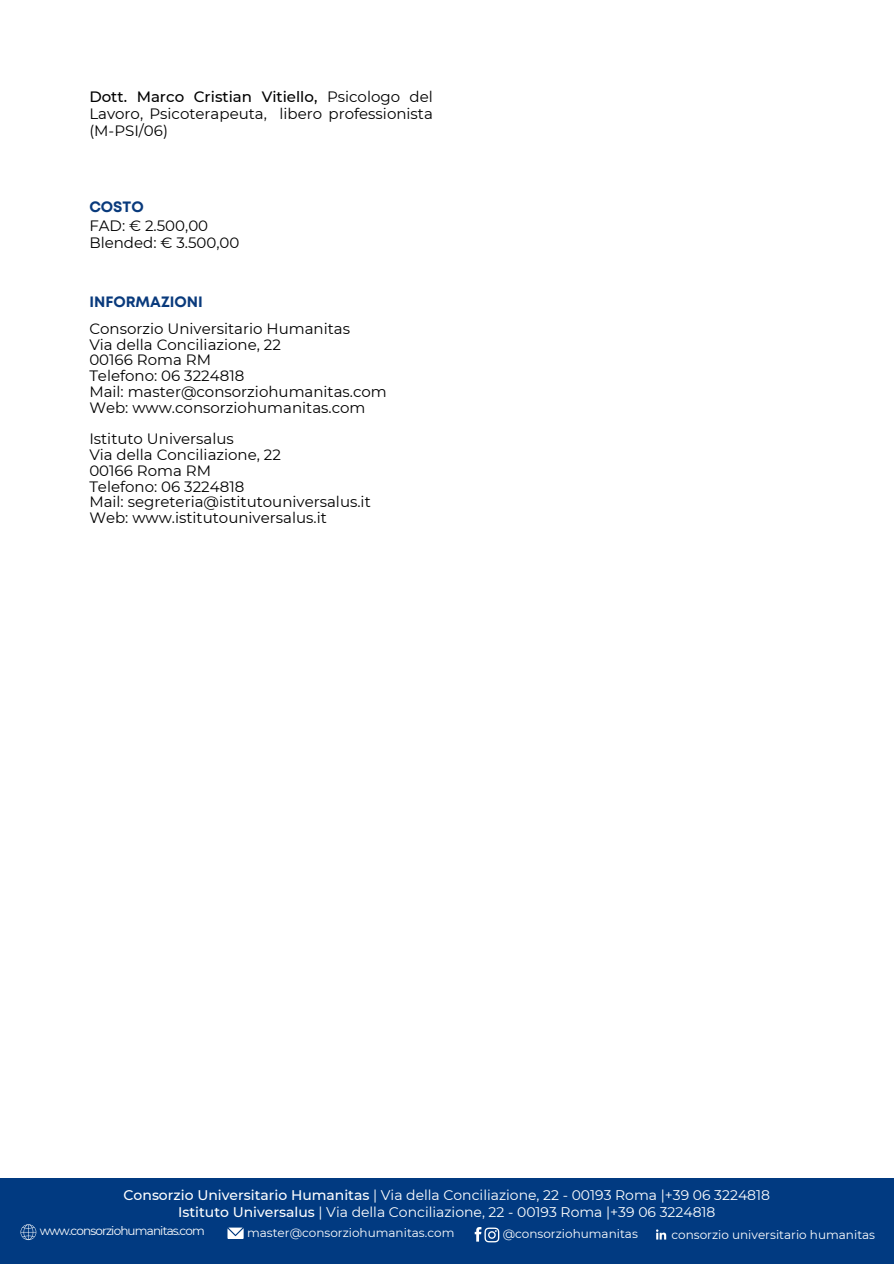
<style>
.page{position:relative;width:894px;height:1264px;background:#fff}
.page>*{position:absolute;margin:0;border:0;box-sizing:border-box;transform-origin:0 0}
.t1{font:15px/15.8px "Montserrat";color:#000}
.t2{font:700 15px "Mont";color:#093a7c}
.t3{font:13.95px "Montserrat";color:#fff}
.t4{font:12px "Montserrat";color:#fff}
.t5{font:12px "Montserrat";letter-spacing:-.07em;color:#fff}
.s1{font-weight:500}
</style>
<div class="page">
<div style="left:0;top:1178px;width:893px;height:85px;background:#013a81"></div>
<svg style="left:21px;top:1224px;width:15px;height:15px"></svg>
<svg style="left:654px;top:1227px;width:14px;height:14px"></svg>
<svg style="left:655px;top:1229px;width:11px;height:10px"></svg>
<svg style="left:227px;top:1227px;width:16px;height:11px"></svg>
<svg style="left:474px;top:1227px;width:25px;height:15px"></svg>
<p class="t1" style="left:89px;top:88px;width:345px;line-height:16.8px;text-align:justify"><span class="s1">Dott. Marco Cristian Vitiello,</span> Psicologo del Lavoro, Psicoterapeuta, libero professionista (M-PSI/06)</p>
<h2 class="t2" style="left:89px;top:201px;width:56px">COSTO</h2>
<p class="t1" style="left:89px;top:217px;width:152px;line-height:16.8px">FAD: € 2.500,00<br>Blended: € 3.500,00</p>
<h2 class="t2" style="left:89px;top:296px;width:115px">INFORMAZIONI</h2>
<h2 class="t1" style="left:89px;top:321px;width:299px">Consorzio Universitario Humanitas<br>Via della Conciliazione, 22<br>00166 Roma RM<br>Telefono: 06 3224818<br>Mail: master@consorziohumanitas.com<br>Web: www.consorziohumanitas.com</h2>
<p class="t1" style="left:89px;top:431px;width:283px">Istituto Universalus<br>Via della Conciliazione, 22<br>00166 Roma RM<br>Telefono: 06 3224818<br>Mail: segreteria@istitutouniversalus.it<br>Web: www.istitutouniversalus.it</p>
<h2 class="t3" style="left:123px;top:1186px;width:647px"><span class="s1">Consorzio Universitario Humanitas</span> | Via della Conciliazione, 22 - 00193 Roma |+39 06 3224818</h2>
<p class="t3" style="left:178px;top:1203px;width:538px"><span class="s1">Istituto Universalus</span> | Via della Conciliazione, 22 - 00193 Roma |+39 06 3224818</p>
<h2 class="t5" style="left:40px;top:1223px;width:167px">www.consorziohumanitas.com</h2>
<h1 class="t4" style="left:247px;top:1225px;width:209px">master@consorziohumanitas.com</h1>
<h2 class="t4" style="left:502px;top:1226px;width:137px">@consorziohumanitas</h2>
<h1 class="t4" style="left:671px;top:1226px;width:205px">consorzio universitario humanitas</h1>
</div>
